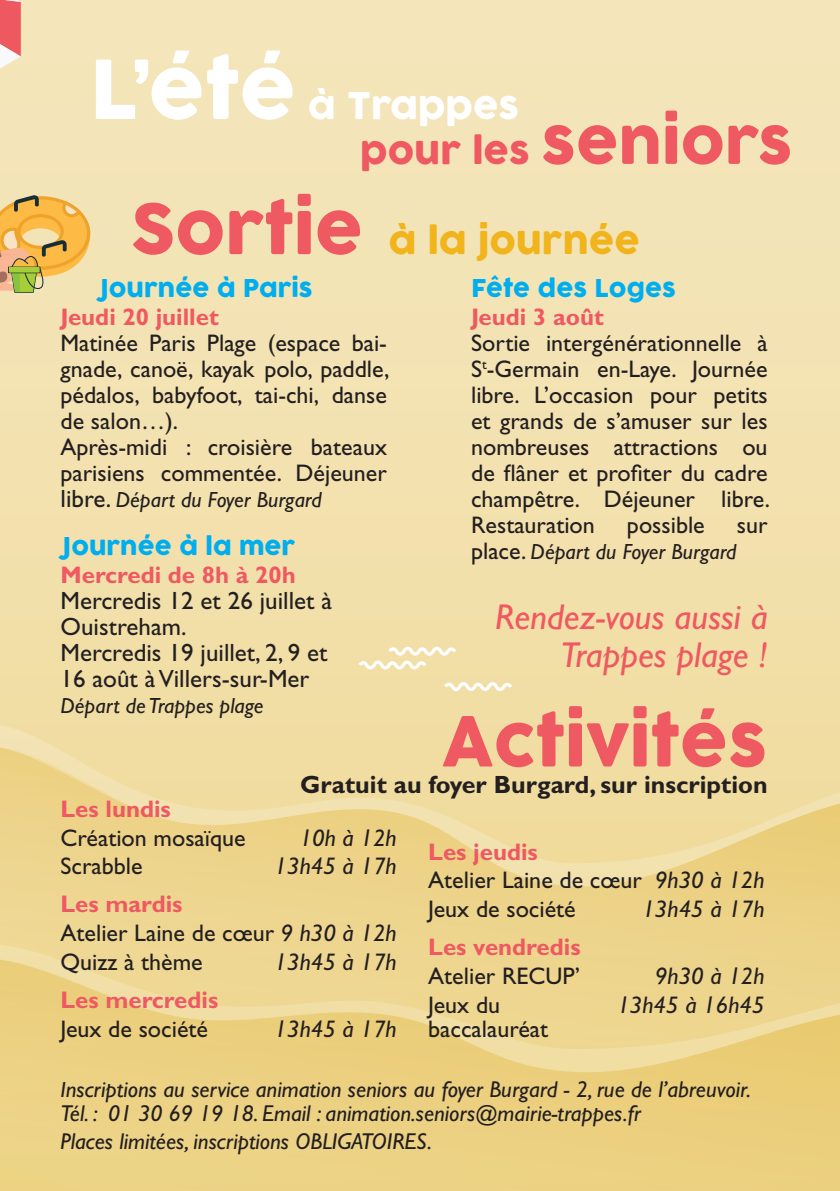
<style>
.page{position:relative;width:840px;height:1191px;background:#fff}
.page>*{position:absolute;margin:0;border:0;box-sizing:border-box;transform-origin:0 0}
.t1{font:80px "COCOGOOSE";color:#fff}
.t2{font:68px "COCOGOOSE";color:#ee5962}
.t3{font:italic 36px/38px "Gill Sans Std";color:#ee5962;text-align:right}
.t4{font:36px "COCOGOOSE";color:#f1b41c}
.t5{font:36px "COCOGOOSE";color:#ee5962}
.t6{font:36px "COCOGOOSE";color:#fff}
.t7{font:25px/26px "Gill Sans Std";color:#231f20}
.t8{font:700 25px "Gill Sans Std";color:#231f20}
.t9{font:24px/26px "Gill Sans Std";color:#231f20}
.t10{font:700 24px "Gill Sans Std";color:#ee5962}
.t11{font:italic 24px "Gill Sans Std";color:#231f20}
.t12{font:24px "COCOGOOSE";color:#00aeef}
.t13{font:italic 23px/24px "Gill Sans Std";color:#231f20}
.t14{font:italic 22px "Gill Sans Std";color:#231f20}
.s1{font-size:60px}
.s2{font-size:68px;color:#ee5962}
.s3{font-style:normal;font-size:25px}
.s4{font-style:normal;font-size:24px}
.s5{font-weight:700;color:#ee5962}
.s6{font-style:italic}
.s7{font-size:22px}
</style>
<div class="page">
<div style="left:0;top:0;width:839px;height:1191px;background:#f3e3b4"></div>
<div style="left:0;top:1072px;width:839px;height:119px;background:#ecd182"></div>
<svg style="left:0;top:886px;width:839px;height:186px;background:#edd48b"></svg>
<svg style="left:0;top:673px;width:839px;height:213px;fill:#f1dda1"></svg>
<svg style="left:0;top:0;width:21px;height:69px"></svg>
<svg style="left:0;top:195px;width:90px;height:98px"></svg>
<hr style="left:9px;top:268px;width:30px;height:4px;background:#a6ce39">
<div style="left:9px;top:267px;width:30px;height:5px;border:1px solid #a6ce39"></div>
<svg style="left:358px;top:646px;width:98px;height:23px"></svg>
<svg style="left:444px;top:682px;width:68px;height:9px"></svg>
<h1 class="t1" style="left:91px;top:30px;width:207px">L’été</h1>
<h3 class="t6" style="left:307px;top:79px;width:213px">à Trappes</h3>
<h3 class="t5" style="left:360px;top:124px;width:433px">pour les <span class="s1">seniors</span></h3>
<h3 class="t4" style="left:130px;top:214px;width:510px"><span class="s2">Sortie</span> à la journée</h3>
<p class="t12" style="left:471px;top:270px;width:206px">Fête des Loges</p>
<p class="t10" style="left:471px;top:302px;width:134px">Jeudi 3 août</p>
<p class="t9" style="left:471px;top:330px;width:300px;text-align:justify">Sortie intergénérationnelle à S<sup>t</sup>-Germain en-Laye. Journée libre. L’occasion pour petits et grands de s’amuser sur les nombreuses attractions ou de flâner et profiter du cadre champêtre. Déjeuner libre.<br>Restauration</p>
<p class="t12" style="left:98px;top:270px;width:216px">Journée à Paris</p>
<p class="t10" style="left:60px;top:302px;width:160px">Jeudi 20 juillet</p>
<p class="t9" style="left:60px;top:330px;width:330px">Matinée Paris Plage (espace bai&shy;gnade, canoë, kayak polo, paddle, pédalos, babyfoot, tai-chi, danse de salon…).<br>Après-midi : croisière bateaux parisiens commentée. Déjeuner</p>
<p class="t14" style="left:60px;top:487px;width:262px"><span class="s3">libre.</span> Départ du Foyer Burgard</p>
<p class="t9" style="left:626px;top:512px;width:79px">possible</p>
<p class="t9" style="left:736px;top:512px;width:32px">sur</p>
<p class="t14" style="left:471px;top:539px;width:267px"><span class="s4">place.</span> Départ du Foyer Burgard</p>
<p class="t12" style="left:60px;top:528px;width:236px">Journée à la mer</p>
<p class="t10" style="left:60px;top:560px;width:237px">Mercredi de 8h à 20h</p>
<p class="t7" style="left:60px;top:587px;width:273px">Mercredis 12 et 26 juillet à<br>Ouistreham.<br>Mercredis 19 juillet, 2, 9 et<br>16 août à Villers-sur-Mer</p>
<p class="t14" style="left:60px;top:693px;width:204px">Départ de Trappes plage</p>
<h3 class="t3" style="left:495px;top:597px;width:274px">Rendez-vous aussi à<br>Trappes plage !</h3>
<h2 class="t2" style="left:441px;top:690px;width:327px">Activités</h2>
<p class="t8" style="left:300px;top:769px;width:468px">Gratuit au foyer Burgard, sur inscription</p>
<p class="t10" style="left:60px;top:794px;width:112px">Les lundis</p>
<p class="t9" style="left:60px;top:824px;width:186px">Création mosaïque</p>
<p class="t11" style="left:299px;top:823px;width:99px">10h à 12h</p>
<p class="t9" style="left:60px;top:853px;width:84px">Scrabble</p>
<p class="t11" style="left:274px;top:852px;width:124px">13h45 à 17h</p>
<p class="t9" style="left:60px;top:890px;width:338px;line-height:28.8px"><span class="s5">Les mardis<br></span>Atelier Laine de cœur <span class="s6">9 h30 à 12h<br></span>Quizz à thème</p>
<p class="t9" style="left:428px;top:837px;width:337px;line-height:28.8px"><span class="s5">Les jeudis<br></span>Atelier Laine de cœur <span class="s6">9h30 à 12h<br></span>Jeux de société</p>
<p class="t11" style="left:642px;top:895px;width:124px">13h45 à 17h</p>
<p class="t10" style="left:428px;top:933px;width:154px">Les vendredis</p>
<p class="t9" style="left:428px;top:963px;width:153px">Atelier RECUP’</p>
<p class="t11" style="left:654px;top:962px;width:111px">9h30 à 12h</p>
<p class="t9" style="left:428px;top:991px;width:73px">Jeux du</p>
<p class="t11" style="left:617px;top:991px;width:149px">13h45 à 16h45</p>
<p class="t9" style="left:428px;top:1015px;width:121px">baccalauréat</p>
<p class="t11" style="left:274px;top:948px;width:124px">13h45 à 17h</p>
<p class="t10" style="left:60px;top:985px;width:159px">Les mercredis</p>
<p class="t9" style="left:60px;top:1015px;width:149px">Jeux de société</p>
<p class="t11" style="left:274px;top:1015px;width:124px">13h45 à 17h</p>
<p class="t13" style="left:60px;top:1077px;width:691px"><span class="s7">I</span>nscriptions au service animation seniors au foyer Burgard - 2, rue de l’abreuvoir.<br>Tél. : 01 30 69 19 18. Email : animation.seniors<span class="s7">@</span>mairie-trappes.fr</p>
<p class="t13" style="left:60px;top:1129px;width:373px">Places limitées, inscriptions OBLIGATOIRES.</p>
</div>
